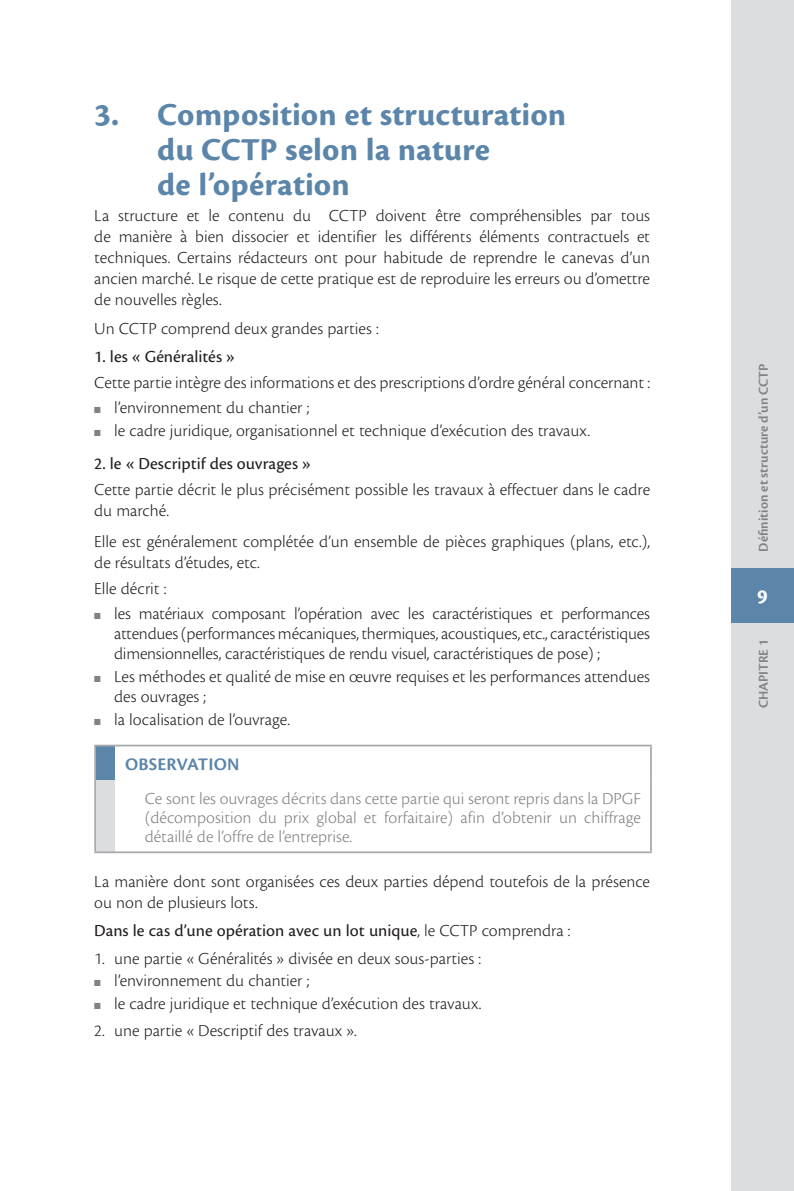
<style>
.page{position:relative;width:794px;height:1191px;background:#fff}
.page>*{position:absolute;margin:0;border:0;box-sizing:border-box;transform-origin:0 0}
.t1{font:33.25px/35px "Cronos Pro Bold Capt";letter-spacing:.005em;color:#5b85a9}
.t2{font:21px "Cronos Pro Bold Capt";color:#fff}
.Titre_Observation{font:18.38px "Cronos Pro Semibold Capt";letter-spacing:.01em;color:#5b85a9}
._00-Texte_courant{font:17.5px/21px "Cronos Pro Lt Capt";color:#231f20}
._07-Texte_Enc{font:17.5px/19.2px "Cronos Pro Lt Capt";color:#808285;text-align:justify}
._00-Texte_courant-2{font:17.5px "Cronos Pro Capt";color:#231f20}
.t3{font:600 14px "Cronos Pro";color:#808285}
.s1{color:#808285}
.s2{font-family:"Cronos Pro Lt Capt"}
</style>
<div class="page">
<div style="left:731px;top:0;width:63px;height:1191px;background:#dcdddf"></div>
<div style="left:731px;top:568px;width:63px;height:54px;background:#5b85a9"></div>
<div style="left:95px;top:745px;width:20px;height:35px;background:#5b85a9"></div>
<div style="left:95px;top:780px;width:20px;height:72px;background:#dcdddf"></div>
<hr style="left:650px;top:746px;width:2px;height:34px;background:#a8a9ad">
<hr style="left:94px;top:744px;width:21px;height:2px;background:#a8a9ad">
<hr style="left:94px;top:746px;width:2px;height:34px;background:#a8a9ad">
<hr style="left:115px;top:744px;width:537px;height:2px;background:#a8a9ad">
<hr style="left:94px;top:780px;width:2px;height:71px;background:#a8a9ad">
<hr style="left:650px;top:780px;width:2px;height:71px;background:#a8a9ad">
<hr style="left:94px;top:851px;width:21px;height:2px;background:#a8a9ad">
<hr style="left:115px;top:851px;width:537px;height:2px;background:#a8a9ad">
<p class="t1" style="left:157px;top:98px;width:410px;text-indent:-63px">3. Composition et structuration du CCTP selon la nature<br>de l’opération</p>
<p class="_00-Texte_courant" style="left:94px;top:205px;width:557px;text-align:justify">La structure et le contenu du CCTP doivent être compréhensibles par tous de manière à bien dissocier et identifier les différents éléments contractuels et techniques. Certains rédacteurs ont pour habitude de reprendre le canevas d’un ancien marché. Le risque de cette pratique est de reproduire les erreurs ou d’omettre de nouvelles règles.</p>
<p class="_00-Texte_courant" style="left:94px;top:318px;width:286px">Un CCTP comprend deux grandes parties :</p>
<p class="_00-Texte_courant-2" style="left:94px;top:346px;width:142px">1. les « Généralités »</p>
<p class="_00-Texte_courant" style="left:94px;top:372px;width:557px">Cette partie intègre des informations et des prescriptions d’ordre général concernant :</p>
<p class="_00-Texte_courant" style="left:94px;top:397px;width:217px"><span class="s1">■</span> l’environnement du chantier ;</p>
<p class="_00-Texte_courant" style="left:94px;top:420px;width:497px"><span class="s1">■</span> le cadre juridique, organisationnel et technique d’exécution des travaux.</p>
<p class="_00-Texte_courant-2" style="left:94px;top:454px;width:218px">2. le « Descriptif des ouvrages »</p>
<p class="_00-Texte_courant" style="left:94px;top:479px;width:557px">Cette partie décrit le plus précisément possible les travaux à effectuer dans le cadre du marché.</p>
<p class="_00-Texte_courant" style="left:94px;top:531px;width:557px">Elle est généralement complétée d’un ensemble de pièces graphiques (plans, etc.), de résultats d’études, etc.</p>
<p class="_00-Texte_courant" style="left:94px;top:578px;width:74px">Elle décrit :</p>
<p class="_00-Texte_courant" style="left:114px;top:603px;width:537px;line-height:20.1px;text-align:justify;text-indent:-20px"><span class="s1">■</span> les matériaux composant l’opération avec les caractéristiques et performances attendues (performances mécaniques, thermiques, acoustiques, etc., caractéristiques dimensionnelles, caractéristiques de rendu visuel, caractéristiques de pose) ;</p>
<p class="_00-Texte_courant" style="left:114px;top:666px;width:537px;line-height:20.1px;text-indent:-20px"><span class="s1">■</span> Les méthodes et qualité de mise en œuvre requises et les performances attendues des ouvrages ;</p>
<p class="_00-Texte_courant" style="left:94px;top:709px;width:197px"><span class="s1">■</span> la localisation de l’ouvrage.</p>
<p class="Titre_Observation" style="left:125px;top:754px;width:116px">OBSERVATION</p>
<p class="_07-Texte_Enc" style="left:145px;top:788px;width:498px">Ce sont les ouvrages décrits dans cette partie qui seront repris dans la DPGF (décomposition du prix global et forfaitaire) afin d’obtenir un chiffrage détaillé de l’offre de l’entreprise.</p>
<p class="_00-Texte_courant" style="left:94px;top:870px;width:557px">La manière dont sont organisées ces deux parties dépend toutefois de la présence ou non de plusieurs lots.</p>
<p class="_00-Texte_courant-2" style="left:94px;top:920px;width:478px">Dans le cas d’une opération avec un lot unique<span class="s2">, le CCTP comprendra :</span></p>
<p class="_00-Texte_courant" style="left:94px;top:947px;width:388px">1. une partie « Généralités » divisée en deux sous-parties :</p>
<p class="_00-Texte_courant" style="left:94px;top:970px;width:217px"><span class="s1">■</span> l’environnement du chantier ;</p>
<p class="_00-Texte_courant" style="left:94px;top:992px;width:389px"><span class="s1">■</span> le cadre juridique et technique d’exécution des travaux.</p>
<p class="_00-Texte_courant" style="left:94px;top:1020px;width:264px">2. une partie « Descriptif des travaux ».</p>
<p class="t3" style="left:755px;top:552px;width:190px;rotate:-90deg">Définition et structure d’un CCTP</p>
<p class="t2" style="left:757px;top:585px;width:12px">9</p>
<p class="t3" style="left:755px;top:708px;width:70px;rotate:-90deg">CHAPITRE 1</p>
</div>
